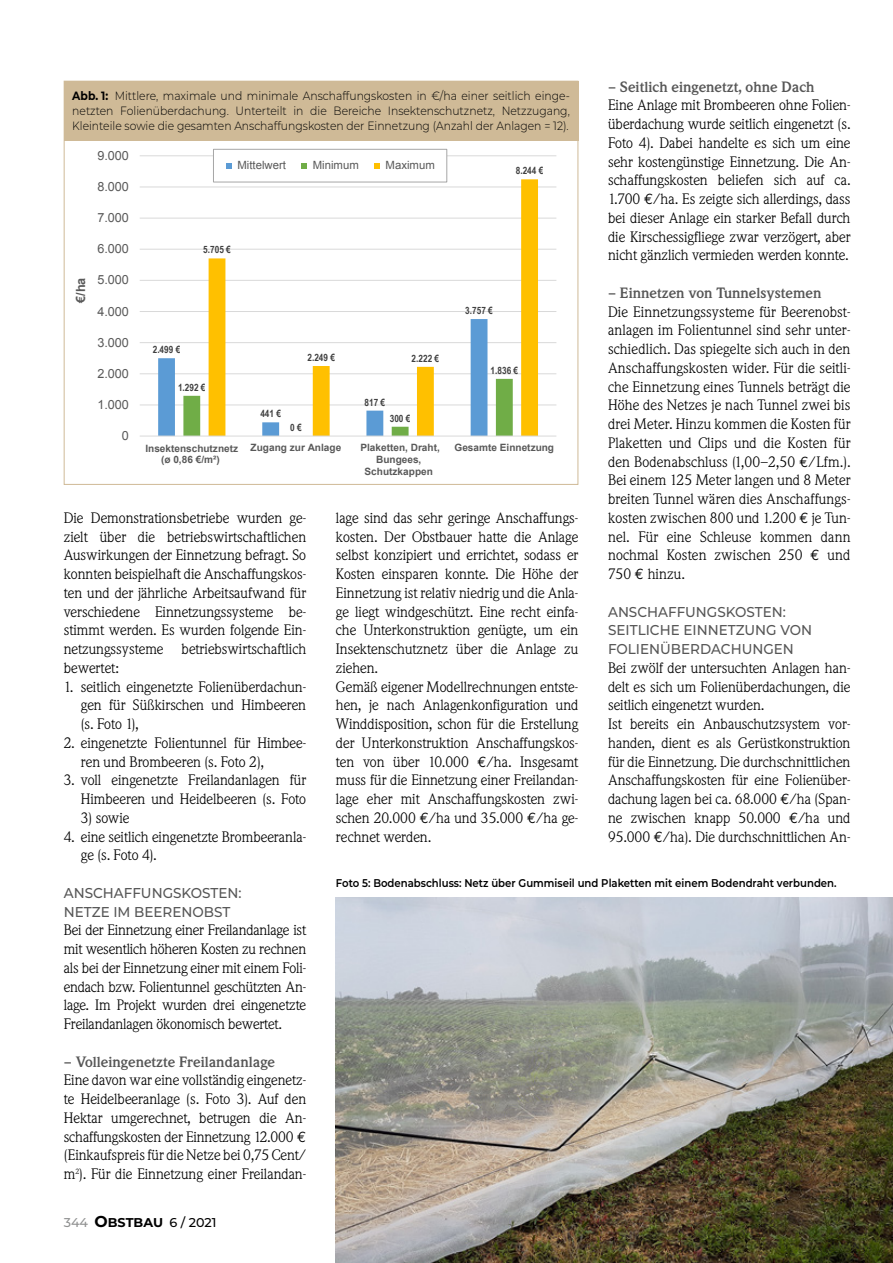
<style>
.page{position:relative;width:893px;height:1263px;background:#fff}
.page>*{position:absolute;margin:0;border:0;box-sizing:border-box;transform-origin:0 0}
.t1{font:15px/18.8px "Weidemann BQ";color:#000;text-align:justify}
.t2{font:700 15px "Weidemann BQ";color:#565656}
.t3{font:500 14.25px/18.8px "Montserrat";color:#565656;scale:.95 1}
.t4{font:700 12.75px "Montserrat";color:#000}
.t5{font:12.6px "Arial";letter-spacing:-.005em;color:#595959}
.t6{font:700 12.6px "Arial";color:#595959}
.t7{font:300 12px/15px "Montserrat";color:#000;text-align:justify;scale:.9 1}
.t8{font:11.4px "Arial";color:#595959}
.t9{font:600 11.25px "Montserrat";color:#000;scale:.9 1}
.t10{font:700 10.05px/11.6px "Arial";color:#595959;text-align:center}
.t11{font:700 10.05px "Arial Narrow";color:#404040}
.s1{font-family:"Euro Mono"}
.s2{font-weight:700}
.s3{font-weight:500;color:#919292}
.s4{font-size:15.75px}
.s5{font-weight:500}
</style>
<div class="page">
<hr style="left:140px;top:405px;width:416px;height:1px;background:#d9d9d9">
<hr style="left:140px;top:374px;width:416px;height:1px;background:#d9d9d9">
<hr style="left:140px;top:342px;width:416px;height:1px;background:#d9d9d9">
<hr style="left:140px;top:311px;width:416px;height:1px;background:#d9d9d9">
<hr style="left:140px;top:280px;width:416px;height:1px;background:#d9d9d9">
<hr style="left:140px;top:249px;width:416px;height:1px;background:#d9d9d9">
<hr style="left:140px;top:218px;width:416px;height:1px;background:#d9d9d9">
<hr style="left:140px;top:187px;width:416px;height:1px;background:#d9d9d9">
<hr style="left:140px;top:156px;width:416px;height:1px;background:#d9d9d9">
<svg style="left:158px;top:319px;width:51px;height:117px"></svg>
<svg style="left:209px;top:179px;width:329px;height:257px"></svg>
<hr style="left:140px;top:436px;width:416px;height:1px;background:#d9d9d9">
<div style="left:213px;top:149px;width:234px;height:33px;background:#fff"></div>
<div style="left:213px;top:149px;width:234px;height:33px;border:1px solid #a6a6a6"></div>
<svg style="left:226px;top:163px;width:6px;height:5px"></svg>
<svg style="left:301px;top:163px;width:6px;height:5px"></svg>
<svg style="left:374px;top:163px;width:6px;height:5px"></svg>
<div style="left:64px;top:81px;width:514px;height:59px;background:#cfba97"></div>
<img style="left:336px;top:897px;width:557px;height:366px">
<p class="t2" style="left:608px;top:78px;width:208px">– Seitlich eingenetzt, ohne Dach</p>
<p class="t1" style="left:608px;top:96px;width:244px">Eine Anlage mit Brombeeren ohne Folien&shy;überdachung wurde seitlich eingenetzt (s.<br>Foto 4). Dabei handelte es sich um eine sehr kostengünstige Einnetzung. Die An&shy;schaffungskosten beliefen sich auf ca.<br>1.700 <span class="s1">7</span>/ha. Es zeigte sich allerdings, dass bei dieser Anlage ein starker Befall durch die Kirschessigfliege zwar verzögert, aber nicht gänzlich vermieden werden konnte.</p>
<p class="t2" style="left:608px;top:284px;width:215px">– Einnetzen von Tunnelsystemen</p>
<p class="t1" style="left:608px;top:302px;width:244px">Die Einnetzungssysteme für Beerenobst&shy;anlagen im Folientunnel sind sehr unter&shy;schiedlich. Das spiegelte sich auch in den Anschaffungskosten wider. Für die seitli&shy;che Einnetzung eines Tunnels beträgt die Höhe des Netzes je nach Tunnel zwei bis drei Meter. Hinzu kommen die Kosten für Plaketten und Clips und die Kosten für den Bodenabschluss (1,00–2,50 <span class="s1">7</span>/Lfm.).<br>Bei einem 125 Meter langen und 8 Meter breiten Tunnel wären dies Anschaffungs&shy;kosten zwischen 800 und 1.200 <span class="s1">7</span> je Tun&shy;nel. Für eine Schleuse kommen dann nochmal Kosten zwischen 250 <span class="s1">7</span> und 750 <span class="s1">7</span> hinzu.</p>
<p class="t3" style="left:608px;top:601px;width:216px">ANSCHAFFUNGSKOSTEN:<br>SEITLICHE EINNETZUNG VON<br>FOLIENÜBERDACHUNGEN</p>
<p class="t1" style="left:608px;top:659px;width:244px;text-align:left">Bei zwölf der untersuchten Anlagen han&shy;delt es sich um Folienüberdachungen, die seitlich eingenetzt wurden.<br>Ist bereits ein Anbauschutzsystem vor&shy;handen, dient es als Gerüstkonstruktion für die Einnetzung. Die durchschnittlichen Anschaffungskosten für eine Folienüber&shy;dachung lagen bei ca. 68.000 <span class="s1">7</span>/ha (Span&shy;ne zwischen knapp 50.000 <span class="s1">7</span>/ha und 95.000 <span class="s1">7</span>/ha). Die durchschnittlichen An-</p>
<p class="t7" style="left:72px;top:88px;width:554px"><span class="s2">Abb. 1:</span> Mittlere, maximale und minimale Anschaffungskosten in €/ha einer seitlich einge&shy;netzten Folienüberdachung. Unterteilt in die Bereiche Insektenschutznetz, Netzzugang, Kleinteile sowie die gesamten Anschaffungskosten der Einnetzung (Anzahl der Anlagen = 12).</p>
<p class="t5" style="left:97px;top:147px;width:33px">9.000</p>
<p class="t8" style="left:237px;top:158px;width:50px">Mittelwert</p>
<p class="t8" style="left:313px;top:158px;width:47px">Minimum</p>
<p class="t8" style="left:386px;top:158px;width:51px">Maximum</p>
<p class="t11" style="left:516px;top:163px;width:29px">8.244 €</p>
<p class="t5" style="left:97px;top:178px;width:33px">8.000</p>
<p class="t5" style="left:97px;top:209px;width:33px">7.000</p>
<p class="t5" style="left:97px;top:241px;width:33px">6.000</p>
<p class="t11" style="left:203px;top:242px;width:29px">5.705 €</p>
<p class="t5" style="left:97px;top:272px;width:33px">5.000</p>
<p class="t6" style="left:72px;top:303px;width:27px;rotate:-90deg">€/ha</p>
<p class="t5" style="left:97px;top:303px;width:33px">4.000</p>
<p class="t11" style="left:465px;top:303px;width:29px">3.757 €</p>
<p class="t5" style="left:97px;top:334px;width:33px">3.000</p>
<p class="t11" style="left:153px;top:342px;width:29px">2.499 €</p>
<p class="t11" style="left:307px;top:350px;width:29px">2.249 €</p>
<p class="t11" style="left:412px;top:351px;width:29px">2.222 €</p>
<p class="t11" style="left:491px;top:363px;width:29px">1.836 €</p>
<p class="t5" style="left:97px;top:365px;width:33px">2.000</p>
<p class="t11" style="left:178px;top:380px;width:29px">1.292 €</p>
<p class="t11" style="left:365px;top:395px;width:22px">817 €</p>
<p class="t5" style="left:97px;top:396px;width:33px">1.000</p>
<p class="t11" style="left:260px;top:406px;width:22px">441 €</p>
<p class="t11" style="left:390px;top:411px;width:22px">300 €</p>
<p class="t11" style="left:290px;top:420px;width:13px">0 €</p>
<p class="t5" style="left:122px;top:427px;width:9px">0</p>
<p class="t10" style="left:145px;top:443px;width:94px">Insektenschutznetz (ø 0,86 €/m²)</p>
<p class="t10" style="left:251px;top:442px;width:92px">Zugang zur Anlage</p>
<p class="t10" style="left:360px;top:442px;width:81px">Plaketten, Draht,<br>Bungees,<br>Schutzkappen</p>
<p class="t10" style="left:454px;top:442px;width:101px">Gesamte Einnetzung</p>
<p class="t1" style="left:64px;top:509px;width:244px">Die Demonstrationsbetriebe wurden ge&shy;zielt über die betriebswirtschaftlichen Auswirkungen der Einnetzung befragt. So konnten beispielhaft die Anschaffungskos&shy;ten und der jährliche Arbeitsaufwand für verschiedene Einnetzungssysteme be&shy;stimmt werden. Es wurden folgende Ein&shy;netzungssysteme betriebswirtschaftlich bewertet:</p>
<p class="t1" style="left:81px;top:677px;width:227px;text-indent:-17px">1. seitlich eingenetzte Folienüberdachun&shy;gen für Süßkirschen und Himbeeren (s. Foto 1),</p>
<p class="t1" style="left:81px;top:734px;width:227px;text-indent:-17px">2. eingenetzte Folientunnel für Himbee&shy;ren und Brombeeren (s. Foto 2),</p>
<p class="t1" style="left:64px;top:771px;width:244px;text-align:right">3. voll eingenetzte Freilandanlagen für<br>Himbeeren und Heidelbeeren (s. Foto</p>
<p class="t1" style="left:81px;top:809px;width:50px">3) sowie</p>
<p class="t1" style="left:81px;top:827px;width:227px;text-indent:-17px">4. eine seitlich eingenetzte Brombeeranla&shy;ge (s. Foto 4).</p>
<p class="t3" style="left:64px;top:883px;width:189px">ANSCHAFFUNGSKOSTEN:<br>NETZE IM BEERENOBST</p>
<p class="t1" style="left:64px;top:921px;width:244px">Bei der Einnetzung einer Freilandanlage ist mit wesentlich höheren Kosten zu rechnen als bei der Einnetzung einer mit einem Foli&shy;endach bzw. Folientunnel geschützten An&shy;lage. Im Projekt wurden drei eingenetzte Freilandanlagen ökonomisch bewertet.</p>
<p class="t2" style="left:64px;top:1053px;width:213px">– Volleingenetzte Freilandanlage</p>
<p class="t1" style="left:64px;top:1071px;width:244px">Eine davon war eine vollständig eingenetz&shy;te Heidelbeeranlage (s. Foto 3). Auf den Hektar umgerechnet, betrugen die An&shy;schaffungskosten der Einnetzung 12.000 <span class="s1">7 </span>(Einkaufspreis für die Netze bei 0,75 Cent/ m<sup>2</sup>). Für die Einnetzung einer Freilandan-</p>
<p class="t1" style="left:336px;top:509px;width:244px;text-align:left">lage sind das sehr geringe Anschaffungs&shy;kosten. Der Obstbauer hatte die Anlage selbst konzipiert und errichtet, sodass er Kosten einsparen konnte. Die Höhe der Einnetzung ist relativ niedrig und die Anla&shy;ge liegt windgeschützt. Eine recht einfa&shy;che Unterkonstruktion genügte, um ein Insektenschutznetz über die Anlage zu ziehen.<br>Gemäß eigener Modellrechnungen entste&shy;hen, je nach Anlagenkonfiguration und Winddisposition, schon für die Erstellung der Unterkonstruktion Anschaffungskos&shy;ten von über 10.000 <span class="s1">7</span>/ha. Insgesamt muss für die Einnetzung einer Freilandan&shy;lage eher mit Anschaffungskosten zwi&shy;schen 20.000 <span class="s1">7</span>/ha und 35.000 <span class="s1">7</span>/ha ge&shy;rechnet werden.</p>
<p class="t9" style="left:336px;top:875px;width:558px">Foto 5: Bodenabschluss: Netz über Gummiseil und Plaketten mit einem Bodendraht verbunden.</p>
<p class="t4" style="left:64px;top:1213px;width:154px"><span class="s3">344</span> <span class="s4">O</span>BSTBAU <span class="s5">6 / 2021</span></p>
</div>
